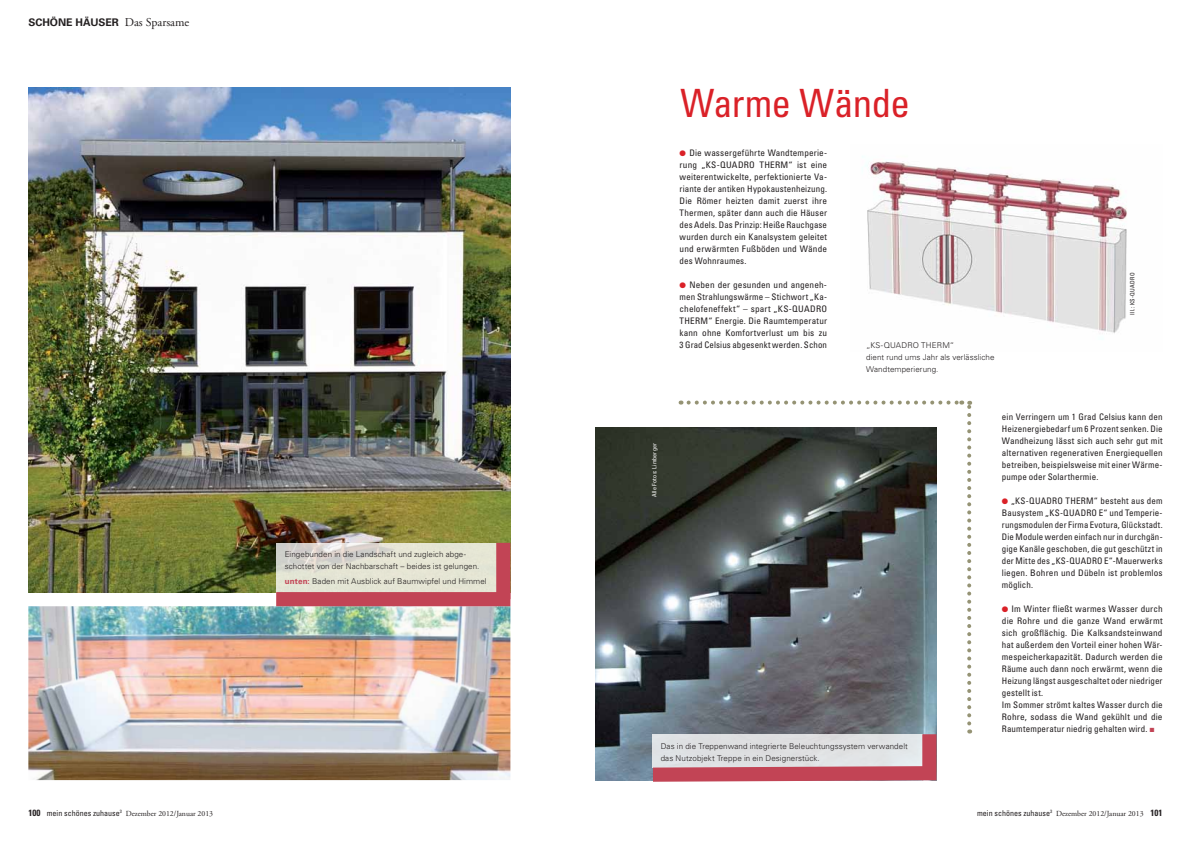
<style>
.page{position:relative;width:1191px;height:842px;background:#fff}
.page>*{position:absolute;margin:0;border:0;box-sizing:border-box;transform-origin:0 0}
.t1{font:condensed 39px "Univers LT Std";color:#da2128}
.t2{font:700 10.5px "Univers LT Std";color:#231f20}
.t3{font:condensed 9px/12px "Univers LT Std";letter-spacing:.01em;color:#231f20;text-align:justify}
.t4{font:300 8px/12px "Univers LT Std";letter-spacing:.01em;color:#231f20}
.t5{font:7.8px "Adobe Garamond";color:#231f20}
.t6{font:condensed 6px "Univers LT Std";letter-spacing:.03em;color:#fff}
.t7{font:condensed 6px "Univers LT Std";letter-spacing:.035em;color:#231f20}
.s1{font-family:"Adobe Garamond";font-weight:400;font-size:12px}
.s2{font-weight:700;color:#c24455}
.s3{color:#da2128}
.s4{color:#c24455}
.s5{font-family:"Univers LT Std";font-weight:700;font-stretch:condensed;font-size:9px}
.s6{font-family:"Univers LT Std";font-stretch:condensed;font-size:8px}
</style>
<div class="page">
<img style="left:28px;top:88px;width:482px;height:504px">
<img style="left:28px;top:606px;width:482px;height:174px">
<img style="left:862px;top:156px;width:265px;height:177px">
<svg style="left:276px;top:543px;width:220px;height:49px;background:#e1e1d3"></svg>
<img style="left:595px;top:427px;width:341px;height:353px">
<div style="left:496px;top:543px;width:14px;height:56px;background:#c24455"></div>
<div style="left:276px;top:592px;width:234px;height:14px;background:#c24455"></div>
<div style="left:652px;top:734px;width:270px;height:34px;background:#dfe0e2"></div>
<div style="left:922px;top:734px;width:14px;height:46px;background:#c24455"></div>
<svg style="left:638px;top:759px;width:299px;height:23px"></svg>
<svg style="left:688px;top:401px;width:283px;height:322px"></svg>
<p class="t2" style="left:28px;top:16px;width:162px">SCHÖNE HÄUSER <span class="s1">Das Sparsame</span></p>
<p class="t4" style="left:285px;top:548px;width:196px">Eingebunden in die Landschaft und zugleich abge&shy;schottet von der Nachbarschaft – beides ist gelungen.</p>
<p class="t4" style="left:285px;top:575px;width:203px"><span class="s2">UNTEN:</span> Baden mit Ausblick auf Baumwipfel und Himmel</p>
<p class="t6" style="left:650px;top:497px;width:56px;rotate:-90deg">Alle Fotos: Limberger</p>
<h1 class="t1" style="left:680px;top:79px;width:231px">Warme Wände</h1>
<p class="t3" style="left:679px;top:147px;width:149px"><span class="s3">●</span> Die wassergeführte Wandtemperie&shy;rung „KS-QUADRO THERM</p>
<p class="t3" style="left:679px;top:159px;width:149px;text-indent:109px">“ ist eine weiterentwickelte, perfektionierte Va&shy;riante der antiken Hypokaustenheizung.<br>Die Römer heizten damit zuerst ihre Thermen, später dann auch die Häuser des Adels. Das Prinzip: Heiße Rauchgase wurden durch ein Kanalsystem geleitet und erwärmten Fußböden und Wände des Wohnraumes.</p>
<p class="t3" style="left:679px;top:279px;width:149px;text-align:left"><span class="s3">●</span> Neben der gesunden und angeneh&shy;men Strahlungswärme – Stichwort „Ka&shy;chelofeneffekt“ – spart „KS-QUADRO<br>THERM</p>
<p class="t3" style="left:679px;top:315px;width:149px;text-indent:29px">“ Energie. Die Raumtemperatur kann ohne Komfortverlust um bis zu 3 Grad Celsius abgesenkt werden. Schon</p>
<p class="t4" style="left:866px;top:339px;width:130px">„KS-QUADRO THERM“<br>dient rund ums Jahr als verlässliche<br>Wandtemperierung.</p>
<p class="t7" style="left:1128px;top:315px;width:42px;rotate:-90deg">Ill.: KS-QUADRO</p>
<p class="t3" style="left:1002px;top:411px;width:162px">ein Verringern um 1 Grad Celsius kann den Heizenergiebedarf um 6 Prozent senken. Die Wandheizung lässt sich auch sehr gut mit alternativen regenerativen Energiequellen betreiben, beispielsweise mit einer Wärme&shy;pumpe oder Solarthermie.</p>
<p class="t3" style="left:1002px;top:495px;width:71px"><span class="s3">●</span> „KS-QUADRO THERM</p>
<p class="t3" style="left:1002px;top:495px;width:162px;text-indent:92px">“ besteht aus dem Bausystem „KS-QUADRO E“ und Temperie&shy;rungsmodulen der Firma Evotura, Glückstadt.<br>Die Module werden einfach nur in durchgän&shy;gige Kanäle geschoben, die gut geschützt in der Mitte des „KS-QUADRO E“-Mauerwerks liegen. Bohren und Dübeln ist problemlos möglich.</p>
<p class="t3" style="left:1002px;top:603px;width:162px;text-align:left"><span class="s3">●</span> Im Winter fließt warmes Wasser durch die Rohre und die ganze Wand erwärmt sich großflächig. Die Kalksandsteinwand hat außerdem den Vorteil einer hohen Wär&shy;mespeicherkapazität. Dadurch werden die Räume auch dann noch erwärmt, wenn die Heizung längst ausgeschaltet oder niedriger gestellt ist.<br>Im Sommer strömt kaltes Wasser durch die Rohre, sodass die Wand gekühlt und die Raumtemperatur niedrig gehalten wird. <span class="s4">■</span></p>
<p class="t4" style="left:660px;top:740px;width:249px">Das in die Treppenwand integrierte Beleuchtungssystem verwandelt das Nutzobjekt Treppe in ein Designerstück.</p>
<p class="t5" style="left:28px;top:809px;width:186px"><span class="s5">100</span> <span class="s6">mein schönes zuhause</span><sup>3</sup> Dezember 2012/Januar 2013</p>
<p class="t5" style="left:977px;top:809px;width:187px"><span class="s6">mein schönes zuhause</span><sup>3</sup> Dezember 2012/Januar 2013 <span class="s5">101</span></p>
</div>
